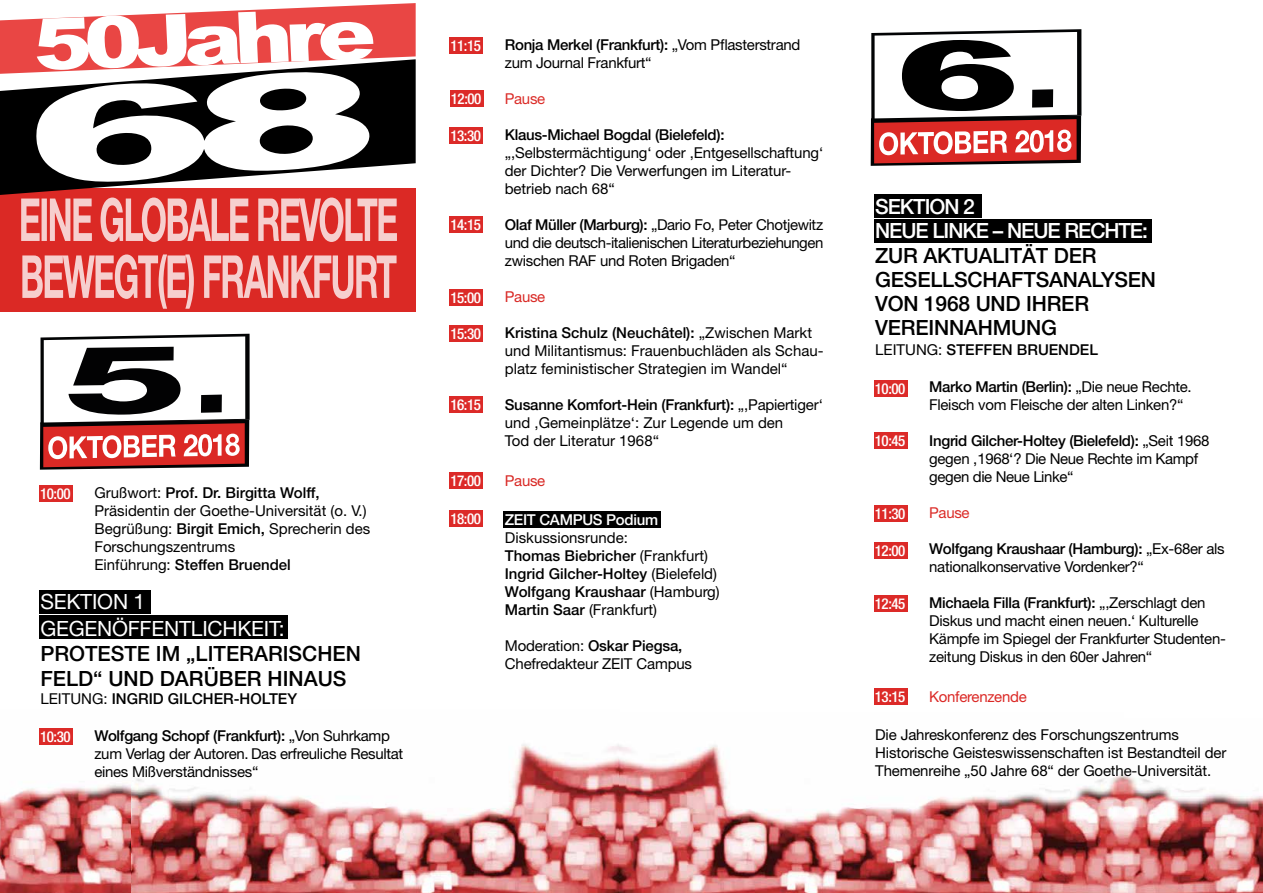
<style>
.page{position:relative;width:1263px;height:893px;background:#fff}
.page>*{position:absolute;margin:0;border:0;box-sizing:border-box;transform-origin:0 0}
.t1{font:500 21px/24px "Helvetica Neue LT";letter-spacing:-.01em;color:#000}
.t2{font:500 21px/24px "Helvetica Neue LT";letter-spacing:-.05em;color:#fff}
.t3{font:21px/27px "Helvetica Neue LT";letter-spacing:-.01em;color:#fff}
.t4{font:15px/18px "Helvetica Neue LT";letter-spacing:-.01em;color:#000}
.t5{font:500 15px/18px "Helvetica Neue LT";color:#000}
.t6{font:500 condensed 15px "Helvetica Neue LT";letter-spacing:-.03em;color:#fff}
.t7{font:500 15px "Helvetica Neue LT";letter-spacing:-.02em;color:#000}
.t8{font:500 15px "Helvetica Neue LT";letter-spacing:-.02em;color:#fff}
.t9{font:15px "Helvetica Neue LT";letter-spacing:-.02em;color:#db2825}
.t10{font:15px "Helvetica Neue LT";letter-spacing:-.02em;color:#db2c28}
.t11{font:15px "Helvetica Neue LT";letter-spacing:-.02em;color:#d92925}
.s1{font-weight:500}
.s2{font-weight:400}
.s3{font-weight:500;color:#020203}
</style>
<div class="page">
<img style="left:1123px;top:774px;width:140px;height:119px">
<img style="left:130px;top:744px;width:489px;height:149px">
<img style="left:619px;top:745px;width:504px;height:148px">
<img style="left:0;top:728px;width:130px;height:165px">
<div style="left:39px;top:486px;width:33px;height:16px;background:#dc2a28"></div>
<div style="left:39px;top:728px;width:33px;height:16px;background:#dc2a28"></div>
<div style="left:874px;top:380px;width:33px;height:16px;background:#dc2a28"></div>
<div style="left:449px;top:217px;width:34px;height:16px;background:#dc2a28"></div>
<div style="left:449px;top:38px;width:34px;height:16px;background:#dc2a28"></div>
<div style="left:874px;top:432px;width:33px;height:16px;background:#dc2a28"></div>
<div style="left:449px;top:290px;width:34px;height:16px;background:#dc2a28"></div>
<div style="left:874px;top:506px;width:33px;height:16px;background:#dc2a28"></div>
<div style="left:449px;top:127px;width:34px;height:16px;background:#dc2a28"></div>
<div style="left:874px;top:542px;width:33px;height:16px;background:#dc2a28"></div>
<div style="left:874px;top:595px;width:33px;height:16px;background:#dc2a28"></div>
<div style="left:874px;top:689px;width:33px;height:16px;background:#dc2a28"></div>
<div style="left:449px;top:325px;width:34px;height:16px;background:#dc2a28"></div>
<div style="left:449px;top:397px;width:34px;height:16px;background:#dc2a28"></div>
<div style="left:449px;top:472px;width:34px;height:16px;background:#dc2a28"></div>
<div style="left:449px;top:511px;width:34px;height:16px;background:#dc2a28"></div>
<div style="left:503px;top:511px;width:157px;height:17px;background:#000"></div>
<div style="left:39px;top:591px;width:112px;height:23px;background:#000"></div>
<div style="left:39px;top:616px;width:248px;height:23px;background:#000"></div>
<div style="left:874px;top:194px;width:107px;height:24px;background:#000"></div>
<div style="left:874px;top:219px;width:277px;height:23px;background:#000"></div>
<div style="left:0;top:188px;width:416px;height:123px;background:#db2925"></div>
<svg style="left:0;top:182px;width:169px;height:13px"></svg>
<svg style="left:0;top:3px;width:416px;height:179px"></svg>
<svg style="left:22px;top:254px;width:375px;height:55px"></svg>
<svg style="left:21px;top:198px;width:376px;height:44px"></svg>
<svg style="left:40px;top:334px;width:210px;height:136px"></svg>
<div style="left:450px;top:90px;width:33px;height:17px;background:#dc2a28"></div>
<svg style="left:871px;top:29px;width:210px;height:137px"></svg>
<p class="t4" style="left:94px;top:483px;width:277px">Grußwort: <span class="s1">Prof. Dr. Birgitta Wolff, </span>Präsidentin der Goethe-Universität (o. V.)<br>Begrüßung: <span class="s1">Birgit Emich,</span> Sprecherin des Forschungszentrums<br>Einführung: <span class="s1">Steffen Bruendel</span></p>
<h1 class="t3" style="left:40px;top:587px;width:246px">SEKTION 1<br>GEGENÖFFENTLICHKEIT:</h1>
<h1 class="t1" style="left:40px;top:641px;width:322px;line-height:25.2px">PROTESTE IM „LITERARISCHEN<br>FELD“ UND DARÜBER HINAUS</h1>
<p class="t5" style="left:40px;top:690px;width:258px"><span class="s2">LEITUNG:</span> INGRID GILCHER-HOLTEY</p>
<p class="t6" style="left:40px;top:485px;width:32px">10:00</p>
<p class="t6" style="left:40px;top:728px;width:32px">10:30</p>
<p class="t4" style="left:94px;top:727px;width:310px"><span class="s1">Wolfgang Schopf (Frankfurt):</span> „Von Suhrkamp zum Verlag der Autoren. Das erfreuliche Resultat eines Mißverständnisses“</p>
<p class="t6" style="left:450px;top:37px;width:32px">11:15</p>
<p class="t6" style="left:451px;top:90px;width:32px">12:00</p>
<p class="t6" style="left:450px;top:127px;width:32px">13:30</p>
<p class="t6" style="left:450px;top:216px;width:32px">14:15</p>
<p class="t6" style="left:450px;top:289px;width:32px">15:00</p>
<p class="t6" style="left:450px;top:324px;width:32px">15:30</p>
<p class="t6" style="left:450px;top:396px;width:32px">16:15</p>
<p class="t6" style="left:450px;top:472px;width:32px">17:00</p>
<p class="t6" style="left:450px;top:510px;width:32px">18:00</p>
<p class="t4" style="left:505px;top:36px;width:297px"><span class="s1">Ronja Merkel (Frankfurt):</span> „Vom Pflasterstrand zum Journal Frankfurt“</p>
<p class="t10" style="left:505px;top:90px;width:42px">Pause</p>
<p class="t7" style="left:505px;top:126px;width:221px">Klaus-Michael Bogdal (Bielefeld):</p>
<p class="t4" style="left:505px;top:144px;width:320px">„‚Selbstermächtigung‘ oder ‚Entgesellschaftung‘ der Dichter? Die Verwerfungen im Literatur&shy;betrieb nach 68“</p>
<p class="t4" style="left:505px;top:216px;width:320px;text-align:justify"><span class="s1">Olaf Müller (Marburg):</span> „Dario Fo, Peter Chotjewitz und die deutsch-italienischen Literaturbeziehungen zwischen RAF und Roten Brigaden“</p>
<p class="t11" style="left:505px;top:288px;width:42px">Pause</p>
<p class="t4" style="left:505px;top:324px;width:320px"><span class="s1">Kristina Schulz (Neuch</span><span class="s3">â</span><span class="s1">tel):</span> „Zwischen Markt und Militantismus: Frauenbuchläden als Schau&shy;platz feministischer Strategien im Wandel“</p>
<p class="t4" style="left:505px;top:396px;width:320px"><span class="s1">Susanne Komfort-Hein (Frankfurt):</span> „‚Papiertiger‘ und ‚Gemeinplätze‘: Zur Legende um den<br>Tod der Literatur 1968“</p>
<p class="t11" style="left:505px;top:471px;width:42px">Pause</p>
<p class="t8" style="left:505px;top:511px;width:155px">ZEIT CAMPUS Podium</p>
<p class="t5" style="left:505px;top:529px;width:216px"><span class="s2">Diskussionsrunde:<br></span>Thomas Biebricher <span class="s2">(Frankfurt)<br></span>Ingrid Gilcher-Holtey <span class="s2">(Bielefeld)<br></span>Wolfgang Kraushaar <span class="s2">(Hamburg)<br></span>Martin Saar <span class="s2">(Frankfurt)</span></p>
<p class="t4" style="left:505px;top:637px;width:189px">Moderation: <span class="s1">Oskar Piegsa,<br></span>Chefredakteur ZEIT Campus</p>
<h1 class="t2" style="left:875px;top:194px;width:274px">SEKTION 2<br>NEUE LINKE – NEUE RECHTE:</h1>
<h1 class="t1" style="left:875px;top:244px;width:282px">ZUR AKTUALITÄT DER<br>GESELLSCHAFTSANALYSEN<br>VON 1968 UND IHRER<br>VEREINNAHMUNG</h1>
<p class="t5" style="left:875px;top:340px;width:224px"><span class="s2">LEITUNG:</span> STEFFEN BRUENDEL</p>
<p class="t6" style="left:875px;top:380px;width:32px">10:00</p>
<p class="t6" style="left:875px;top:432px;width:32px">10:45</p>
<p class="t6" style="left:875px;top:505px;width:32px">11:30</p>
<p class="t6" style="left:875px;top:541px;width:32px">12:00</p>
<p class="t6" style="left:875px;top:594px;width:32px">12:45</p>
<p class="t6" style="left:875px;top:688px;width:32px">13:15</p>
<p class="t4" style="left:929px;top:378px;width:264px"><span class="s1">Marko Martin (Berlin):</span> „Die neue Rechte.<br>Fleisch vom Fleische der alten Linken?“</p>
<p class="t4" style="left:929px;top:432px;width:282px"><span class="s1">Ingrid Gilcher-Holtey (Bielefeld):</span> „Seit 1968 gegen ‚1968‘? Die Neue Rechte im Kampf gegen die Neue Linke“</p>
<p class="t10" style="left:929px;top:504px;width:42px">Pause</p>
<p class="t4" style="left:929px;top:540px;width:297px"><span class="s1">Wolfgang Kraushaar (Hamburg):</span> „Ex-68er als nationalkonservative Vordenker?“</p>
<p class="t4" style="left:929px;top:594px;width:298px"><span class="s1">Michaela Filla (Frankfurt):</span> „‚Zerschlagt den Diskus und macht einen neuen.‘ Kulturelle Kämpfe im Spiegel der Frankfurter Studenten&shy;zeitung Diskus in den 60er Jahren“</p>
<p class="t9" style="left:929px;top:688px;width:99px">Konferenzende</p>
<p class="t4" style="left:875px;top:726px;width:353px">Die Jahreskonferenz des Forschungszentrums<br>Historische Geisteswissenschaften ist Bestandteil der<br>Themenreihe „50 Jahre 68“ der Goethe-Universität.</p>
</div>
